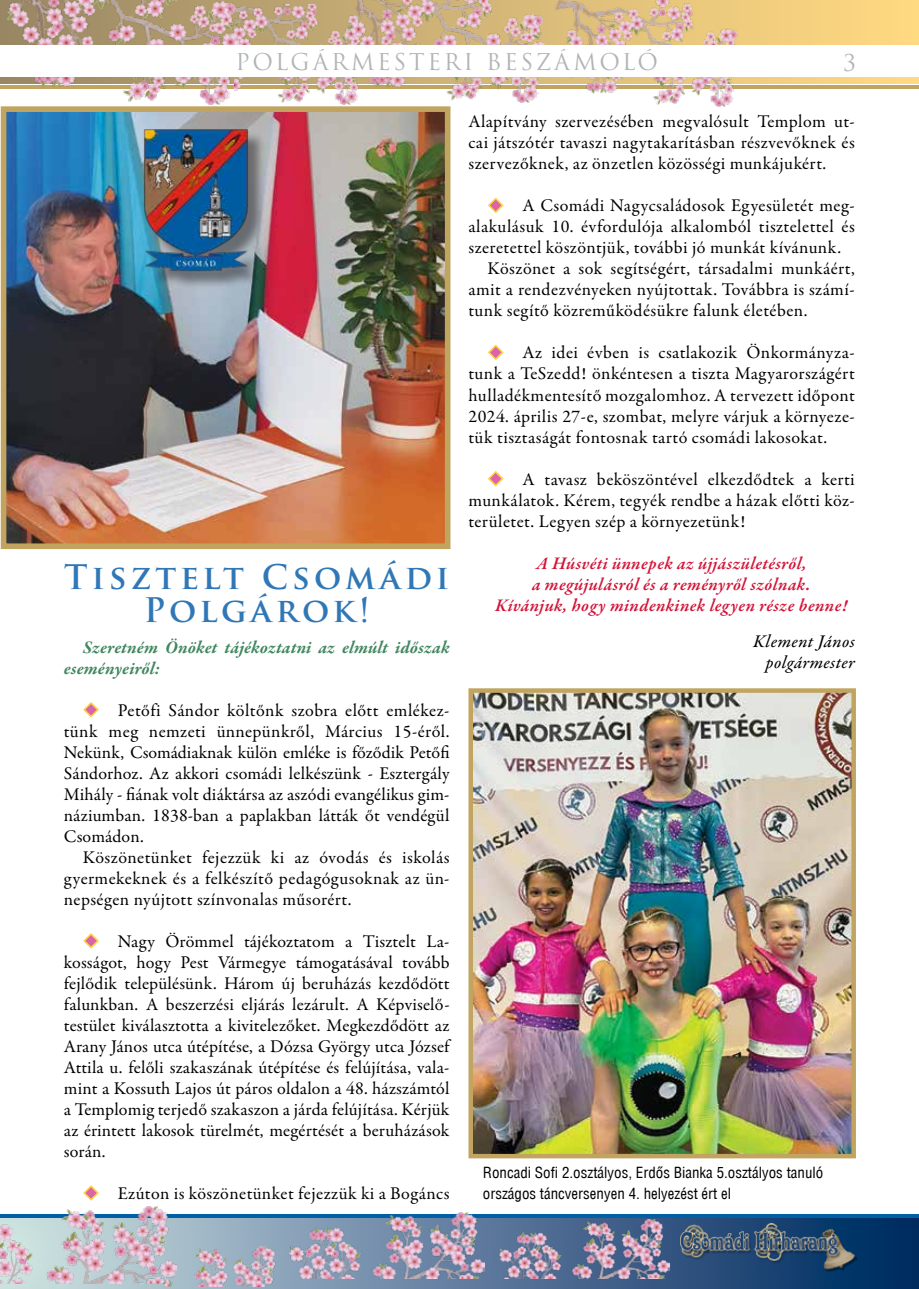
<style>
.page{position:relative;width:919px;height:1289px;background:#fff}
.page>*{position:absolute;margin:0;border:0;box-sizing:border-box;transform-origin:0 0}
.t1{font:700 33px/33px "Trajan Pro";letter-spacing:.12em;color:#3077b7;text-align:center}
.t2{font:22.5px "Trajan Pro";letter-spacing:.12em;color:#b1b4b6}
.t3{font:18px/21px "Garamond Premr Pro";letter-spacing:.02em;color:#000;text-align:justify}
.t4{font:italic 600 18px/21px "Garamond Premr Pro";letter-spacing:.025em;color:#d21437;text-align:center}
.t5{font:italic 700 18px/21px "Garamond Premr Pro";letter-spacing:.01em;color:#41875f}
.t6{font:18px/21px "Garamond Premr Pro Med It";letter-spacing:.02em;color:#000;text-align:right}
.t7{font:condensed 15px/21px "H Helvetica";color:#000}
.s1{color:#da64a5}
</style>
<div class="page">
<svg style="left:238px;top:0;width:680px;height:84px;background:#f3cf7e"></svg>
<hr style="left:0;top:85px;width:918px;height:4px;background:#c0a460">
<svg style="left:0;top:1218px;width:918px;height:70px;background:#46688d"></svg>
<hr style="left:0;top:1214px;width:918px;height:3px;background:#015fa5">
<img style="left:238px;top:4px;width:117px;height:101px">
<img style="left:0;top:0;width:238px;height:104px">
<img style="left:334px;top:0;width:211px;height:102px">
<img style="left:554px;top:0;width:185px;height:106px">
<img style="left:0;top:1206px;width:177px;height:77px">
<img style="left:273px;top:1212px;width:211px;height:65px">
<img style="left:484px;top:1219px;width:185px;height:59px">
<img style="left:165px;top:1246px;width:116px;height:39px">
<img style="left:680px;top:1223px;width:176px;height:48px">
<div style="left:0;top:45px;width:918px;height:32px;background:#fff"></div>
<svg style="left:83px;top:702px;width:16px;height:16px"></svg>
<svg style="left:83px;top:933px;width:16px;height:16px"></svg>
<svg style="left:83px;top:1185px;width:16px;height:16px"></svg>
<svg style="left:488px;top:197px;width:16px;height:17px"></svg>
<svg style="left:488px;top:344px;width:16px;height:17px"></svg>
<svg style="left:488px;top:470px;width:16px;height:17px"></svg>
<img style="left:473px;top:693px;width:377px;height:460px">
<div style="left:468px;top:688px;width:387px;height:470px;border:4px solid #c0a460"></div>
<img style="left:8px;top:113px;width:435px;height:429px">
<div style="left:1px;top:106px;width:449px;height:443px;border:6px solid #c0a460"></div>
<div style="left:147px;top:132px;width:119px;height:157px;background:#000;opacity:.41"></div>
<img style="left:141px;top:127px;width:109px;height:146px">
<p class="t2" style="left:235px;top:48px;width:424px">POLGÁRMESTERI BESZÁMOLÓ</p>
<p class="t2" style="left:843px;top:48px;width:14px">3</p>
<h1 class="t1" style="left:64px;top:560px;width:386px">Tisztelt Csomádi<br>Polgárok!</h1>
<p class="t5" style="left:64px;top:637px;width:387px;text-indent:19px">Szeretném Önöket tájékoztatni az elmúlt időszak eseményeiről:</p>
<p class="t3" style="left:64px;top:700px;width:387px;text-indent:19px"><span class="s1">◆</span> Petőfi Sándor költőnk szobra előtt emlékez&shy;tünk meg nemzeti ünnepünkről, Március 15-éről.<br>Nekünk, Csomádiaknak külön emléke is főződik Petőfi Sándorhoz. Az akkori csomádi lelkészünk - Esztergály Mihály - fiának volt diáktársa az aszódi evangélikus gim&shy;náziumban. 1838-ban a paplakban látták őt vendégül Csomádon.</p>
<p class="t3" style="left:64px;top:847px;width:387px;text-indent:19px">Köszönetünket fejezzük ki az óvodás és iskolás gyermekeknek és a felkészítő pedagógusoknak az ün&shy;nepségen nyújtott színvonalas műsorért.</p>
<p class="t3" style="left:64px;top:931px;width:387px;text-indent:19px"><span class="s1">◆</span> Nagy Örömmel tájékoztatom a Tisztelt La&shy;kosságot, hogy Pest Vármegye támogatásával tovább fejlődik településünk. Három új beruházás kezdődött falunkban. A beszerzési eljárás lezárult. A Képviselő&shy;testület kiválasztotta a kivitelezőket. Megkezdődött az Arany János utca útépítése, a Dózsa György utca József Attila u. felőli szakaszának útépítése és felújítása, vala&shy;mint a Kossuth Lajos út páros oldalon a 48. házszámtól a Templomig terjedő szakaszon a járda felújítása. Kérjük az érintett lakosok türelmét, megértését a beruházások során.</p>
<p class="t3" style="left:83px;top:1183px;width:368px"><span class="s1">◆</span> Ezúton is köszönetünket fejezzük ki a Bogáncs</p>
<p class="t3" style="left:468px;top:112px;width:388px">Alapítvány szervezésében megvalósult Templom ut&shy;cai játszótér tavaszi nagytakarításban részvevőknek és szervezőknek, az önzetlen közösségi munkájukért.</p>
<p class="t3" style="left:487px;top:196px;width:368px"><span class="s1">◆</span> A Csomádi Nagycsaládosok Egyesületét meg-</p>
<p class="t3" style="left:468px;top:217px;width:388px">alakulásuk 10. évfordulója alkalomból tisztelettel és</p>
<p class="t3" style="left:468px;top:238px;width:374px">szeretettel köszöntjük, további jó munkát kívánunk.</p>
<p class="t3" style="left:487px;top:259px;width:368px">Köszönet a sok segítségért, társadalmi munkáért,</p>
<p class="t3" style="left:468px;top:280px;width:388px">amit a rendezvényeken nyújtottak. Továbbra is számí-</p>
<p class="t3" style="left:468px;top:301px;width:340px">tunk segítő közreműködésükre falunk életében.</p>
<p class="t3" style="left:468px;top:343px;width:388px;text-indent:19px"><span class="s1">◆</span> Az idei évben is csatlakozik Önkormányza&shy;tunk a TeSzedd! önkéntesen a tiszta Magyarországért hulladékmentesítő mozgalomhoz. A tervezett időpont 2024. április 27-e, szombat, melyre várjuk a környeze&shy;tük tisztaságát fontosnak tartó csomádi lakosokat.</p>
<p class="t3" style="left:468px;top:469px;width:388px;text-indent:19px"><span class="s1">◆</span> A tavasz beköszöntével elkezdődtek a kerti munkálatok. Kérem, tegyék rendbe a házak előtti köz&shy;területet. Legyen szép a környezetünk!</p>
<p class="t4" style="left:495px;top:553px;width:354px">A Húsvéti ünnepek az újjászületésről,<br>a megújulásról és a reményről szólnak.<br>Kívánjuk, hogy mindenkinek legyen része benne!</p>
<p class="t6" style="left:753px;top:631px;width:103px">Klement János polgármester</p>
<p class="t7" style="left:483px;top:1161px;width:342px">Roncadi Sofi 2.osztályos, Erdős Bianka 5.osztályos tanuló országos táncversenyen 4. helyezést ért el</p>
</div>
